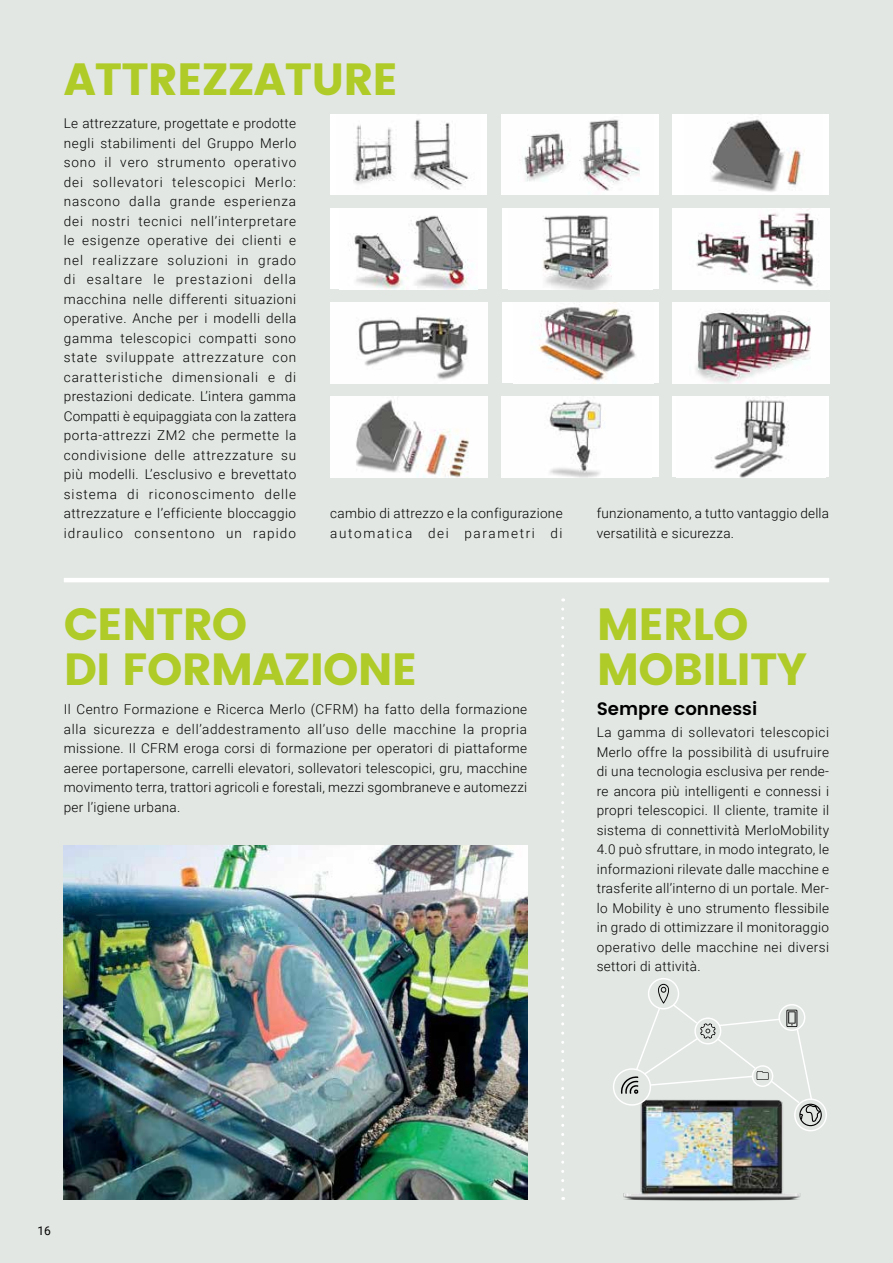
<style>
.page{position:relative;width:893px;height:1263px;background:#e2e7e3}
.page>*{position:absolute;margin:0;border:0;box-sizing:border-box;transform-origin:0 0}
.t1{font:45px/45px "Poppins";letter-spacing:-.02em;color:#afcb27}
.t2{font:600 18px "Poppins";color:#000}
.t3{font:300 13.5px/19.5px "Roboto";letter-spacing:.025em;color:#000;text-align:justify}
.t4{font:12px "Roboto";color:#000}
</style>
<div class="page">
<div style="left:502px;top:114px;width:157px;height:81px;background:#fff"></div>
<img style="left:522px;top:119px;width:118px;height:72px">
<div style="left:330px;top:114px;width:157px;height:81px;background:#fff"></div>
<img style="left:353px;top:119px;width:116px;height:71px">
<div style="left:672px;top:114px;width:157px;height:81px;background:#fff"></div>
<img style="left:710px;top:119px;width:95px;height:73px">
<div style="left:330px;top:208px;width:157px;height:81px;background:#fff"></div>
<img style="left:353px;top:215px;width:123px;height:74px">
<img style="left:672px;top:208px;width:157px;height:81px">
<div style="left:502px;top:208px;width:157px;height:81px;background:#fff"></div>
<img style="left:543px;top:215px;width:69px;height:74px">
<img style="left:330px;top:396px;width:157px;height:81px">
<div style="left:502px;top:396px;width:157px;height:81px;background:#fff"></div>
<img style="left:549px;top:400px;width:53px;height:77px">
<div style="left:672px;top:396px;width:157px;height:81px;background:#fff"></div>
<img style="left:714px;top:399px;width:75px;height:78px">
<img style="left:672px;top:302px;width:157px;height:81px">
<img style="left:330px;top:302px;width:157px;height:81px">
<div style="left:502px;top:302px;width:157px;height:81px;background:#fff"></div>
<img style="left:538px;top:302px;width:98px;height:79px">
<img style="left:64px;top:846px;width:463px;height:353px">
<svg style="left:561px;top:609px;width:3px;height:591px"></svg>
<hr style="left:64px;top:578px;width:765px;height:4px;background:#fff">
<img style="left:613px;top:1073px;width:213px;height:128px">
<div style="left:613px;top:1068px;width:38px;height:38px;border:1px solid #fff;border-radius:50%"></div>
<div style="left:648px;top:978px;width:31px;height:31px;border:1px solid #fff;border-radius:50%"></div>
<div style="left:794px;top:1098px;width:33px;height:33px;border:1px solid #fff;border-radius:50%"></div>
<svg style="left:621px;top:984px;width:201px;height:142px"></svg>
<h1 class="t1" style="left:64px;top:57px;width:336px">ATTREZZATURE</h1>
<p class="t3" style="left:64px;top:113px;width:234px">Le attrezzature, progettate e prodotte negli stabilimenti del Gruppo Merlo sono il vero strumento operativo dei sollevatori telescopici Merlo: nascono dalla grande esperienza dei nostri tecnici nell’interpretare le esigenze operative dei clienti e nel realizzare soluzioni in grado di esaltare le prestazioni della macchina nelle differenti situazioni operative. Anche per i modelli della gamma telescopici compatti sono state sviluppate attrezzature con caratteristiche dimensionali e di prestazioni dedicate. L’intera gamma Compatti è equipaggiata con la zattera porta-attrezzi ZM2 che permette la condivisione delle attrezzature su più modelli. L’esclusivo e brevettato sistema di riconoscimento delle attrezzature e l’efficiente bloccaggio idraulico consentono un rapido</p>
<p class="t3" style="left:330px;top:503px;width:234px">cambio di attrezzo e la configurazione automatica dei parametri di</p>
<p class="t3" style="left:597px;top:503px;width:234px">funzionamento, a tutto vantaggio della versatilità e sicurezza.</p>
<h1 class="t1" style="left:64px;top:602px;width:355px">CENTRO<br>DI FORMAZIONE</h1>
<p class="t3" style="left:64px;top:699px;width:465px">Il Centro Formazione e Ricerca Merlo (CFRM) ha fatto della formazione alla sicurezza e dell’addestramento all’uso delle macchine la propria missione. Il CFRM eroga corsi di formazione per operatori di piattaforme aeree portapersone, carrelli elevatori, sollevatori telescopici, gru, macchine movimento terra, trattori agricoli e forestali, mezzi sgombraneve e automezzi per l’igiene urbana.</p>
<h1 class="t1" style="left:597px;top:602px;width:212px">MERLO<br>MOBILITY</h1>
<h2 class="t2" style="left:597px;top:695px;width:162px">Sempre connessi</h2>
<p class="t3" style="left:597px;top:722px;width:234px">La gamma di sollevatori telescopici Merlo offre la possibilità di usufruire di una tecnologia esclusiva per rende&shy;re ancora più intelligenti e connessi i propri telescopici. Il cliente, tramite il sistema di connettività MerloMobility 4.0 può sfruttare, in modo integrato, le informazioni rilevate dalle macchine e trasferite all’interno di un portale. Mer&shy;lo Mobility è uno strumento flessibile in grado di ottimizzare il monitoraggio operativo delle macchine nei diversi settori di attività.</p>
<p class="t4" style="left:38px;top:1222px;width:15px">16</p>
</div>
